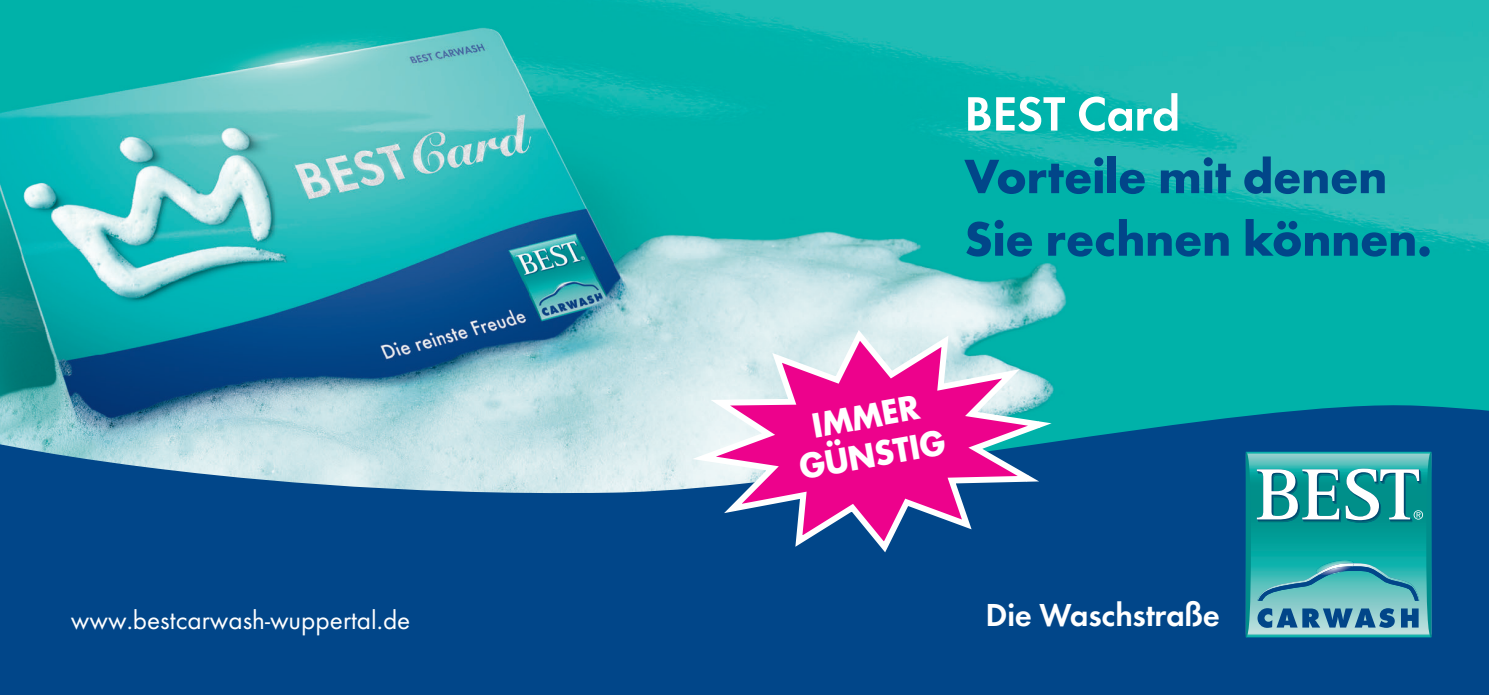
<style>
.page{position:relative;width:1489px;height:695px;background:#fff}
.page>*{position:absolute;margin:0;border:0;box-sizing:border-box;transform-origin:0 0}
.t1{font:700 50px/62.5px "Futura T";letter-spacing:-.01em;color:#014689}
.t2{font:600 50px "Futura T";letter-spacing:-.01em;color:#fff}
.t3{font:600 33px "Futura T";letter-spacing:-.01em;color:#fff}
.t4{font:700 32.25px/38.8px "Futura";color:#fff;text-align:center;scale:.95 1}
.t5{font:27.25px "Futura T";color:#fff}
</style>
<div class="page">
<img style="left:0;top:0;width:1488px;height:397px">
<svg style="left:0;top:397px;width:1488px;height:297px;background:#1f6198"></svg>
<svg style="left:691px;top:328px;width:361px;height:225px;background:#a86cb0"></svg>
<svg style="left:1239px;top:448px;width:197px;height:192px;background:#014b8a"></svg>
<svg style="left:1245px;top:451px;width:186px;height:186px;background:#42abae"></svg>
<p class="t2" style="left:964px;top:84px;width:217px">BEST Card</p>
<p class="t1" style="left:964px;top:145px;width:469px">Vorteile mit denen<br>Sie rechnen können.</p>
<p class="t4" style="left:789px;top:409px;width:157px;rotate:-10deg">IMMER<br>GÜNSTIG</p>
<p class="t5" style="left:71px;top:604px;width:341px">www.bestcarwash-wuppertal.de</p>
<p class="t3" style="left:985px;top:595px;width:236px">Die Waschstraße</p>
</div>
